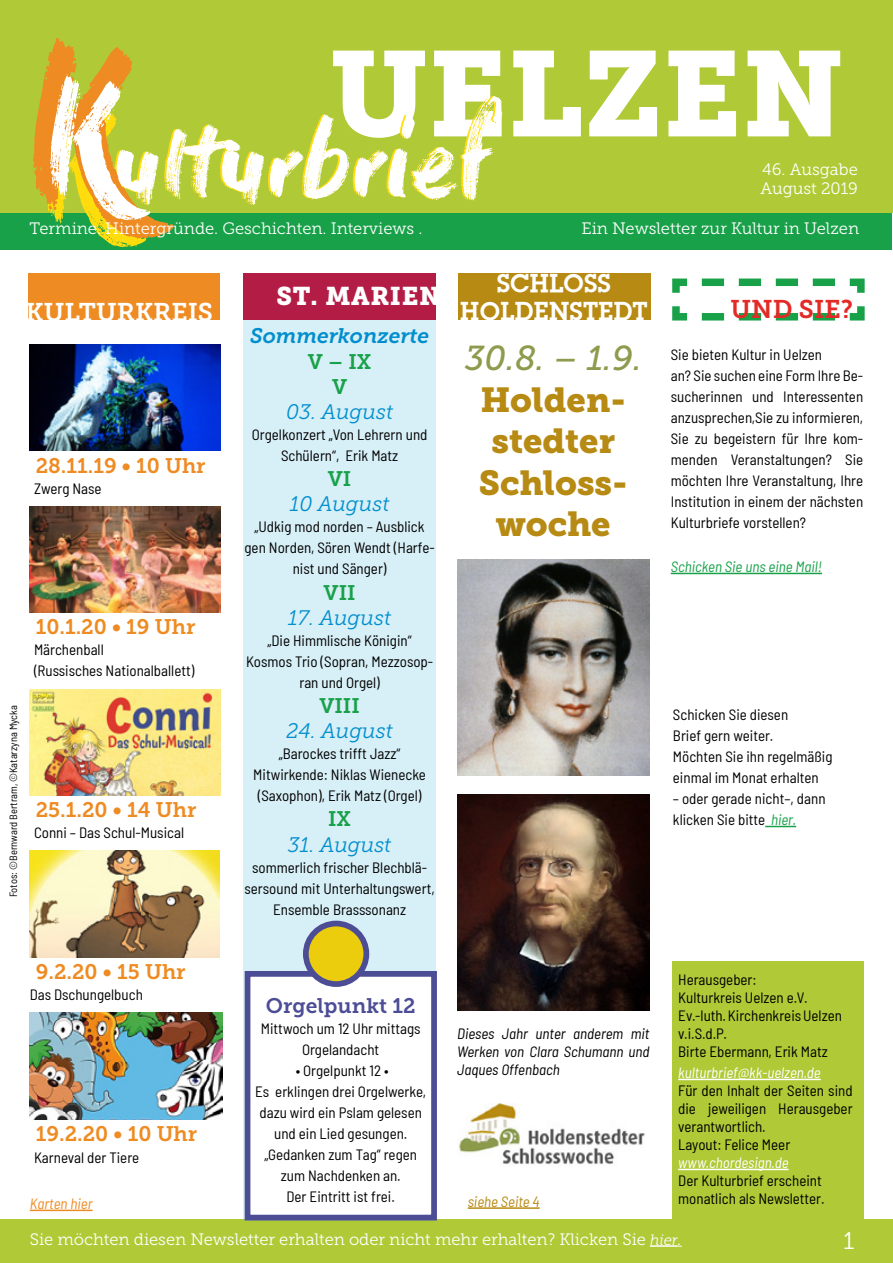
<style>
.page{position:relative;width:893px;height:1263px;background:#fff}
.page>*{position:absolute;margin:0;border:0;box-sizing:border-box;transform-origin:0 0}
.t1{font:120px "Museo Slab 900";color:#fff}
.t2{font:94.5px "Dry Brush";letter-spacing:-.02em;color:#fff}
.t3{font:34.5px/41.4px "Museo Slab 900";color:#b78a13;text-align:center}
.t4{font:italic 34.5px "Museo Slab 500";color:#8d9b4c}
.t5{font:27px/28.5px "Lubalin Graph ITCTT Demi";color:#fff;text-align:center}
.t6{font:25.5px "Museo Slab 700";color:#fff}
.t7{font:25.5px "Museo Slab 900";letter-spacing:.025em;color:#fff}
.t8{font:25.5px "Museo Slab 700";color:#e32a26}
.t9{font:24px "Museo Slab 300";color:#fff}
.t10{font:21px "Museo Slab 700";color:#ee8b22}
.t11{font:italic 21px "Museo Slab 300";color:#008ece}
.t12{font:21px/25.2px "Museo Slab 700";color:#18a149;text-align:center}
.t13{font:italic 21px "Museo Slab 700";color:#008ece}
.t14{font:21px "Museo Slab 700";color:#4d4d96}
.t15{font:16.5px/19.8px "Museo Slab 300";color:#fff}
.t16{font:semi-condensed 15px/21px "Barlow";color:#000}
.t17{font:italic semi-condensed 15px/18px "Barlow";color:#000;text-align:justify}
.t18{font:italic semi-condensed 15px "Barlow";color:#fff}
.t19{font:italic semi-condensed 15px "Barlow";color:#18a149}
.t20{font:italic semi-condensed 15px "Barlow";color:#b78a13}
.t21{font:italic semi-condensed 15px "Barlow";color:#ee8b22}
.t22{font:semi-condensed 10.5px "Barlow";color:#000}
.s1{font-style:italic;color:#18a149}
.s2{font-style:italic;font-size:15px}
.s3{font-style:italic}
</style>
<div class="page">
<div style="left:0;top:112px;width:892px;height:137px;background:#18a149"></div>
<div style="left:0;top:0;width:893px;height:213px;background:#b0c936"></div>
<div style="left:0;top:1219px;width:893px;height:44px;background:#b0c936"></div>
<div style="left:243px;top:273px;width:193px;height:47px;background:#b31d45"></div>
<hr style="left:650px;top:1245px;width:28px;height:2px;background:#fff">
<div style="left:672px;top:961px;width:191px;height:261px;background:#b0c936"></div>
<hr style="left:678px;top:1079px;width:143px;height:1px;background:#fff">
<hr style="left:678px;top:1169px;width:110px;height:1px;background:#fff">
<div style="left:29px;top:273px;width:191px;height:47px;background:#ee8b22"></div>
<div style="left:458px;top:273px;width:192px;height:47px;background:#b78a13"></div>
<hr style="left:671px;top:573px;width:151px;height:1px;background:#18a149">
<hr style="left:765px;top:826px;width:31px;height:1px;background:#18a149">
<svg style="left:672px;top:278px;width:193px;height:43px"></svg>
<svg style="left:33px;top:38px;width:141px;height:209px"></svg>
<div style="left:243px;top:320px;width:193px;height:900px;background:#d7eff6"></div>
<hr style="left:468px;top:1207px;width:72px;height:2px;background:#b78a13">
<div style="left:245px;top:971px;width:192px;height:249px;background:#fff;border:6px solid #4d4d96"></div>
<div style="left:306px;top:923px;width:60px;height:61px;background:#ebcd0d;border-radius:50%"></div>
<div style="left:303px;top:921px;width:66px;height:66px;border:6px solid #4d4d96;border-radius:50%"></div>
<img style="left:30px;top:344px;width:191px;height:107px">
<img style="left:30px;top:506px;width:191px;height:107px">
<img style="left:30px;top:689px;width:191px;height:106px">
<img style="left:30px;top:851px;width:190px;height:106px">
<img style="left:30px;top:1013px;width:192px;height:106px">
<hr style="left:30px;top:1209px;width:63px;height:2px;background:#ee8b22">
<img style="left:457px;top:559px;width:192px;height:216px">
<img style="left:457px;top:794px;width:192px;height:216px">
<img style="left:457px;top:1103px;width:188px;height:61px">
<h1 class="t1" style="left:330px;top:25px;width:516px">UELZEN</h1>
<h2 class="t2" style="left:112px;top:109px;width:382px">ulturbrief</h2>
<p class="t15" style="left:29px;top:219px;width:394px">Termine. Hintergründe. Geschichten. Interviews .</p>
<p class="t15" style="left:760px;top:159px;width:99px">46. Ausgabe<br>August 2019</p>
<p class="t15" style="left:581px;top:219px;width:279px">Ein Newsletter zur Kultur in Uelzen</p>
<h3 class="t6" style="left:26px;top:298px;width:189px">KULTURKREIS</h3>
<h3 class="t10" style="left:36px;top:453px;width:171px">28.11.19 • 10 Uhr</h3>
<p class="t16" style="left:34px;top:476px;width:69px">Zwerg Nase</p>
<p class="t22" style="left:6px;top:897px;width:193px;rotate:-90deg">Fotos: ©Bernward Bertram, ©Katarzyna Mycka</p>
<h3 class="t10" style="left:36px;top:615px;width:161px">10.1.20 • 19 Uhr</h3>
<p class="t16" style="left:34px;top:638px;width:162px">Märchenball<br>(Russisches Nationalballett)</p>
<h3 class="t10" style="left:36px;top:798px;width:162px">25.1.20 • 14 Uhr</h3>
<p class="t16" style="left:34px;top:821px;width:152px">Conni – Das Schul-Musical</p>
<h3 class="t10" style="left:36px;top:960px;width:151px">9.2.20 • 15 Uhr</h3>
<p class="t16" style="left:30px;top:983px;width:115px">Das Dschungelbuch</p>
<h3 class="t10" style="left:36px;top:1122px;width:163px">19.2.20 • 10 Uhr</h3>
<p class="t16" style="left:34px;top:1145px;width:107px">Karneval der Tiere</p>
<p class="t21" style="left:30px;top:1193px;width:64px">Karten hier</p>
<h3 class="t7" style="left:276px;top:281px;width:166px">ST. MARIEN</h3>
<h3 class="t13" style="left:250px;top:324px;width:181px">Sommerkonzerte</h3>
<h3 class="t12" style="left:308px;top:349px;width:65px">V – IX<br>V</h3>
<h3 class="t11" style="left:286px;top:400px;width:108px">03. August</h3>
<p class="t16" style="left:252px;top:423px;width:177px;text-align:center">Orgelkonzert „Von Lehrern und<br>Schülern“, Erik Matz</p>
<h3 class="t12" style="left:328px;top:466px;width:25px">VI</h3>
<h3 class="t11" style="left:290px;top:493px;width:101px">10 August</h3>
<p class="t16" style="left:245px;top:515px;width:192px;text-align:center">„Udkig mod norden – Ausblick gen Norden, Sören Wendt (Harfe&shy;nist und Sänger)</p>
<h3 class="t12" style="left:324px;top:580px;width:34px">VII</h3>
<h3 class="t11" style="left:288px;top:606px;width:104px">17. August</h3>
<p class="t16" style="left:246px;top:629px;width:189px;text-align:center">„Die Himmlische Königin“<br>Kosmos Trio (Sopran, Mezzosop&shy;ran und Orgel)</p>
<h3 class="t12" style="left:319px;top:693px;width:42px">VIII</h3>
<h3 class="t11" style="left:286px;top:720px;width:108px">24. August</h3>
<p class="t16" style="left:253px;top:742px;width:174px;text-align:center">„Barockes trifft Jazz“<br>Mitwirkende: Niklas Wienecke (Saxophon), Erik Matz (Orgel)</p>
<h3 class="t12" style="left:328px;top:807px;width:24px">IX</h3>
<h3 class="t11" style="left:288px;top:833px;width:105px">31. August</h3>
<p class="t16" style="left:245px;top:856px;width:192px;text-align:center">sommerlich frischer Blechblä&shy;sersound mit Unterhaltungswert,<br>Ensemble Brasssonanz</p>
<h3 class="t5" style="left:460px;top:268px;width:189px">SCHLOSS<br>HOLDENSTEDT</h3>
<h3 class="t4" style="left:465px;top:339px;width:179px">30.8. – 1.9.</h3>
<h3 class="t3" style="left:479px;top:379px;width:150px">Holden&shy;stedter<br>Schloss&shy;woche</h3>
<h3 class="t8" style="left:730px;top:294px;width:124px">UND SIE?</h3>
<p class="t16" style="left:671px;top:343px;width:194px">Sie bieten Kultur in Uelzen<br>an? Sie suchen eine Form Ihre Be&shy;sucherinnen und Interessenten anzusprechen,Sie zu informieren,<br>Sie zu begeistern für Ihre kom&shy;menden Veranstaltungen? Sie möchten Ihre Veranstaltung, Ihre<br>Institution in einem der nächsten<br>Kulturbriefe vorstellen?</p>
<p class="t19" style="left:671px;top:556px;width:153px">Schicken Sie uns eine Mail!</p>
<p class="t16" style="left:673px;top:703px;width:161px">Schicken Sie diesen<br>Brief gern weiter.<br>Möchten Sie ihn regelmäßig einmal im Monat erhalten</p>
<p class="t16" style="left:673px;top:787px;width:154px">– oder gerade nicht–, dann klicken Sie bitte <span class="s1">hier.</span></p>
<h3 class="t14" style="left:266px;top:993px;width:151px">Orgelpunkt 12</h3>
<p class="t16" style="left:261px;top:1016px;width:161px;text-align:center">Mittwoch um 12 Uhr mittags<br>Orgelandacht</p>
<p class="t16" style="left:255px;top:1058px;width:172px;text-align:center">• Orgelpunkt 12 •<br>Es erklingen drei Orgelwerke, dazu wird ein Pslam gelesen und ein Lied gesungen. „Gedanken zum Tag“ regen zum Nachdenken an.<br>Der Eintritt ist frei.</p>
<p class="t17" style="left:457px;top:1023px;width:194px">Dieses Jahr unter anderem mit Werken von Clara Schumann und Jaques Offenbach</p>
<p class="t20" style="left:468px;top:1191px;width:73px">siehe Seite 4</p>
<p class="t16" style="left:678px;top:969px;width:165px;line-height:18px">Herausgeber:<br>Kulturkreis Uelzen e.V.<br>Ev.-luth.KirchenkreisUelzen v.i.S.d.P.<br>Birte Ebermann, Erik Matz</p>
<p class="t18" style="left:678px;top:1062px;width:144px">kulturbrief@kk-uelzen.de</p>
<p class="t16" style="left:678px;top:1081px;width:176px;line-height:18px">Für den Inhalt der Seiten sind die jeweiligen Herausgeber verantwortlich.<br>Layout: Felice Meer</p>
<p class="t18" style="left:678px;top:1152px;width:112px">www.chordesign.de</p>
<p class="t16" style="left:678px;top:1171px;width:148px;line-height:18px">Der Kulturbrief erscheint monatlich als Newsletter.</p>
<p class="t15" style="left:30px;top:1229px;width:653px">Sie möchten diesen Newsletter erhalten oder nicht mehr erhalten? Klicken Sie <span class="s2">hier</span><span class="s3">.</span></p>
<h3 class="t9" style="left:844px;top:1228px;width:12px">1</h3>
</div>
